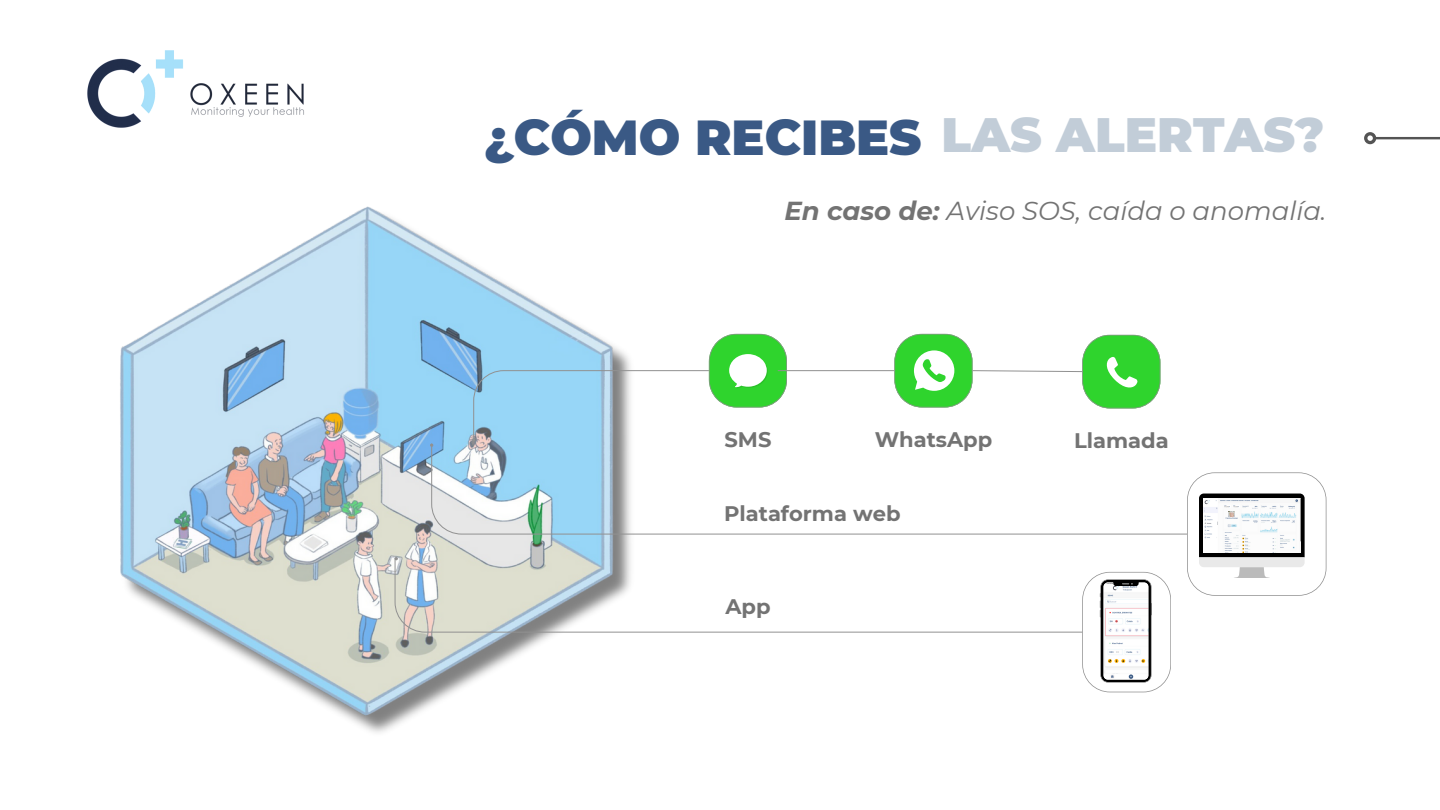
<style>
.page{position:relative;width:1440px;height:810px;background:#fff}
.page>*{position:absolute;margin:0;border:0;box-sizing:border-box;transform-origin:0 0}
.t1{font:900 49.1px "Montserrat";color:#3a5985}
.t2{font:900 48.2px "Montserrat";color:#c2cdd8}
.t3{font:italic 26px "Montserrat";color:#737373}
.t4{font:700 21.1px "Montserrat";color:#737373}
.s1{font-weight:700}
</style>
<div class="page">
<svg style="left:1364px;top:132px;width:76px;height:13px"></svg>
<img style="left:87px;top:50px;width:217px;height:78px">
<img style="left:120px;top:206px;width:511px;height:527px">
<svg style="left:394px;top:558px;width:688px;height:75px"></svg>
<svg style="left:431px;top:446px;width:756px;height:89px"></svg>
<svg style="left:472px;top:334px;width:315px;height:107px"></svg>
<hr style="left:778px;top:370px;width:116px;height:1px;background:#919191">
<svg style="left:894px;top:334px;width:266px;height:74px"></svg>
<svg style="left:1187px;top:472px;width:139px;height:124px"></svg>
<div style="left:1205px;top:508px;width:10px;height:5px;background:#f2f3fc"></div>
<svg style="left:1082px;top:572px;width:89px;height:120px"></svg>
<h1 class="t1" style="left:484px;top:108px;width:439px">¿CÓMO RECIBES</h1>
<p class="t2" style="left:942px;top:106px;width:384px">LAS ALERTAS?</p>
<p class="t3" style="left:784px;top:195px;width:544px"><span class="s1">En caso de:</span> Aviso SOS, caída o anomalía.</p>
<p class="t4" style="left:725px;top:426px;width:48px">SMS</p>
<p class="t4" style="left:875px;top:426px;width:119px">WhatsApp</p>
<h3 class="t4" style="left:1074px;top:428px;width:96px">Llamada</h3>
<h2 class="t4" style="left:724px;top:501px;width:178px">Plataforma web</h2>
<p class="t4" style="left:725px;top:593px;width:47px">App</p>
</div>
